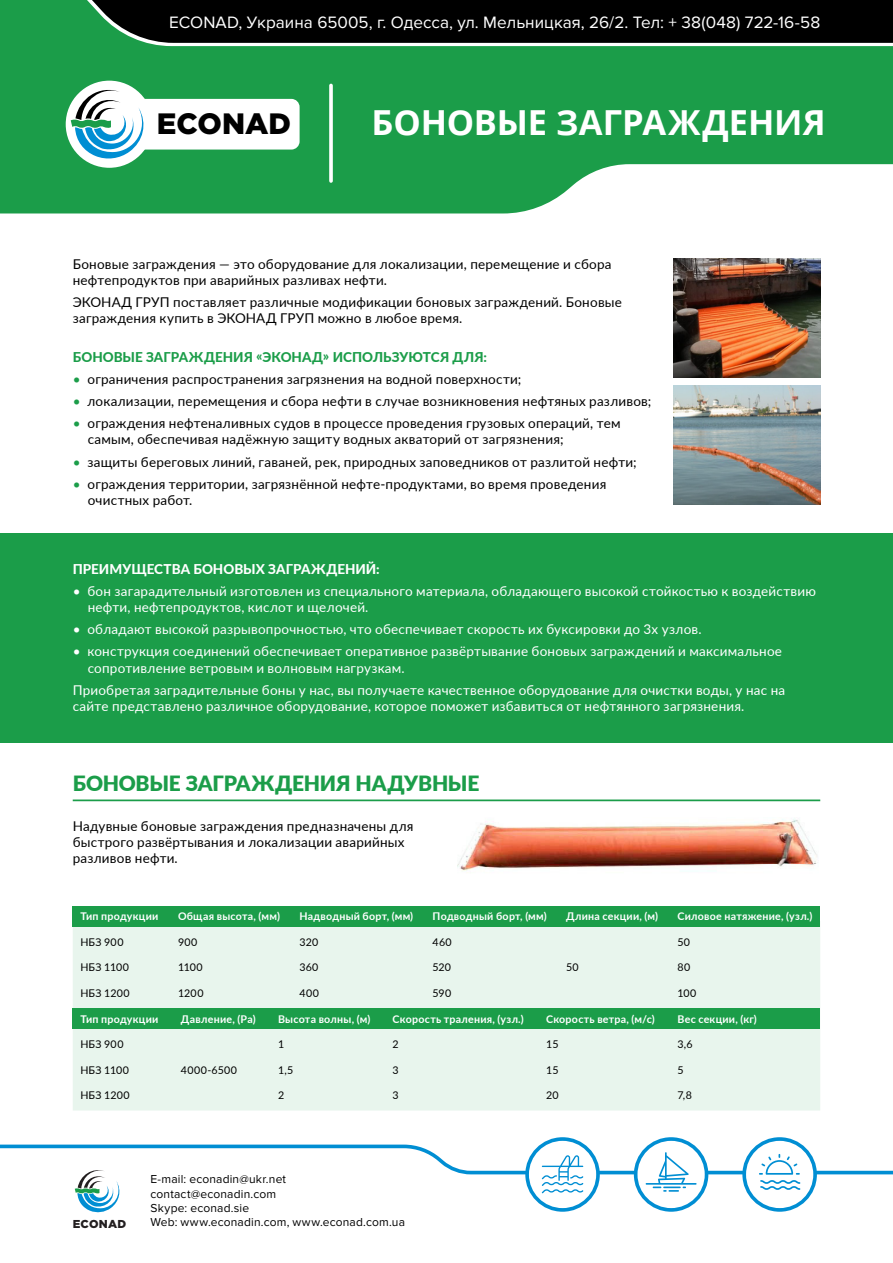
<style>
.page{position:relative;width:893px;height:1263px;background:#fff}
.page>*{position:absolute;margin:0;border:0;box-sizing:border-box;transform-origin:0 0}
.t1{font:700 34.5px "Open Sans";color:#fff}
.t2{font:900 29.4px "Gotham Pro";color:#000}
.t3{font:900 21px "Lato";letter-spacing:-.015em;color:#1b9d49}
.t4{font:17.1px "Proxima Nova";letter-spacing:.005em;color:#fff}
.t5{font:13.5px/16.2px "Lato";letter-spacing:.015em;color:#000}
.t6{font:13.5px/16.2px "Lato";letter-spacing:.015em;color:#fff}
.t7{font:800 13.5px "Lato";color:#1b9d49}
.t8{font:800 13.5px "Lato";color:#fff}
.t9{font:12px/14.4px "Proxima Nova";letter-spacing:.015em;color:#000}
.t10{font:900 11.55px "Gotham Pro";letter-spacing:.025em;color:#231f20}
.t11{font:700 10.65px "Lato";letter-spacing:.025em;color:#fff}
.t12{font:10.65px "Lato";letter-spacing:.02em;color:#000}
.t13{font:10.65px "Lato";letter-spacing:.045em;color:#000}
.s1{color:#1b9d49}
</style>
<div class="page">
<div style="left:0;top:533px;width:893px;height:209px;background:#1b9d49"></div>
<svg style="left:0;top:0;width:893px;height:213px;background:#2e894e"></svg>
<svg style="left:0;top:1144px;width:893px;height:46px"></svg>
<svg style="left:525px;top:1137px;width:75px;height:75px"></svg>
<svg style="left:634px;top:1137px;width:74px;height:75px"></svg>
<svg style="left:742px;top:1137px;width:75px;height:75px"></svg>
<svg style="left:329px;top:85px;width:4px;height:96px"></svg>
<img style="left:673px;top:385px;width:147px;height:119px">
<img style="left:673px;top:259px;width:147px;height:118px">
<div style="left:73px;top:921px;width:747px;height:189px;background:#e8f5ed"></div>
<div style="left:73px;top:906px;width:747px;height:21px;background:#1b9d49"></div>
<div style="left:73px;top:1008px;width:747px;height:21px;background:#1b9d49"></div>
<img style="left:457px;top:819px;width:360px;height:52px">
<hr style="left:73px;top:799px;width:747px;height:2px;background:#1b9d49">
<svg style="left:75px;top:1167px;width:48px;height:46px"></svg>
<div style="left:66px;top:81px;width:87px;height:87px;background:#fff;border-radius:50%"></div>
<svg style="left:71px;top:85px;width:229px;height:76px"></svg>
<p class="t4" style="left:169px;top:12px;width:653px">ECONAD, Украина 65005, г. Одесса, ул. Мельницкая, 26/2. Тел: + 38(048) 722-16-58</p>
<h2 class="t2" style="left:157px;top:107px;width:136px">ECONAD</h2>
<h1 class="t1" style="left:371px;top:99px;width:456px">БОНОВЫЕ ЗАГРАЖДЕНИЯ</h1>
<p class="t5" style="left:73px;top:255px;width:540px">Боновые заграждения — это оборудование для локализации, перемещение и сбора нефтепродуктов при аварийных разливах нефти.</p>
<p class="t5" style="left:73px;top:293px;width:551px">ЭКОНАД ГРУП поставляет различные модификации боновых заграждений. Боновые заграждения купить в ЭКОНАД ГРУП можно в любое время.</p>
<p class="t7" style="left:73px;top:347px;width:416px">БОНОВЫЕ ЗАГРАЖДЕНИЯ «ЭКОНАД» ИСПОЛЬЗУЮТСЯ ДЛЯ:</p>
<p class="t5" style="left:73px;top:370px;width:450px"><span class="s1">•</span> ограничения распространения загрязнения на водной поверхности;</p>
<p class="t5" style="left:73px;top:392px;width:580px"><span class="s1">•</span> локализации, перемещения и сбора нефти в случае возникновения нефтяных разливов;</p>
<p class="t5" style="left:88px;top:415px;width:534px;text-indent:-15px"><span class="s1">•</span> ограждения нефтеналивных судов в процессе проведения грузовых операций, тем самым, обеспечивая надёжную защиту водных акваторий от загрязнения;</p>
<p class="t5" style="left:73px;top:453px;width:566px"><span class="s1">•</span> защиты береговых линий, гаваней, рек, природных заповедников от разлитой нефти;</p>
<p class="t5" style="left:88px;top:475px;width:520px;text-indent:-15px"><span class="s1">•</span> ограждения территории, загрязнённой нефте-продуктами, во время проведения очистных работ.</p>
<p class="t8" style="left:73px;top:559px;width:309px">ПРЕИМУЩЕСТВА БОНОВЫХ ЗАГРАЖДЕНИЙ:</p>
<p class="t6" style="left:88px;top:582px;width:730px;text-indent:-15px">• бон загарадительный изготовлен из специального материала, обладающего высокой стойкостью к воздействию нефти, нефтепродуктов, кислот и щелочей.</p>
<p class="t6" style="left:73px;top:621px;width:630px">• обладают высокой разрывопрочностью, что обеспечивает скорость их буксировки до 3х узлов.</p>
<p class="t6" style="left:88px;top:643px;width:696px;text-indent:-15px">• конструкция соединений обеспечивает оперативное развёртывание боновых заграждений и максимальное сопротивление ветровым и волновым нагрузкам.</p>
<p class="t6" style="left:73px;top:681px;width:714px">Приобретая заградительные боны у нас, вы получаете качественное оборудование для очистки воды, у нас на сайте представлено различное оборудование, которое поможет избавиться от нефтянного загрязнения.</p>
<h3 class="t3" style="left:73px;top:767px;width:408px">БОНОВЫЕ ЗАГРАЖДЕНИЯ НАДУВНЫЕ</h3>
<p class="t5" style="left:73px;top:817px;width:342px">Надувные боновые заграждения предназначены для быстрого развёртывания и локализации аварийных разливов нефти.</p>
<p class="t11" style="left:80px;top:908px;width:80px">Тип продукции</p>
<p class="t12" style="left:80px;top:934px;width:45px">НБЗ 900</p>
<p class="t12" style="left:80px;top:960px;width:50px">НБЗ 1100</p>
<p class="t12" style="left:80px;top:985px;width:51px">НБЗ 1200</p>
<p class="t11" style="left:80px;top:1011px;width:80px">Тип продукции</p>
<p class="t12" style="left:80px;top:1037px;width:45px">НБЗ 900</p>
<p class="t12" style="left:80px;top:1062px;width:50px">НБЗ 1100</p>
<p class="t12" style="left:80px;top:1088px;width:51px">НБЗ 1200</p>
<p class="t11" style="left:178px;top:908px;width:103px">Общая высота, (мм)</p>
<p class="t12" style="left:178px;top:934px;width:21px">900</p>
<p class="t12" style="left:178px;top:960px;width:26px">1100</p>
<p class="t12" style="left:178px;top:985px;width:27px">1200</p>
<p class="t11" style="left:299px;top:908px;width:115px">Надводный борт, (мм)</p>
<p class="t12" style="left:299px;top:934px;width:20px">320</p>
<p class="t12" style="left:299px;top:960px;width:21px">360</p>
<p class="t12" style="left:299px;top:985px;width:21px">400</p>
<p class="t11" style="left:433px;top:908px;width:116px">Подводный борт, (мм)</p>
<p class="t12" style="left:433px;top:934px;width:21px">460</p>
<p class="t12" style="left:433px;top:960px;width:20px">520</p>
<p class="t12" style="left:433px;top:985px;width:20px">590</p>
<p class="t11" style="left:566px;top:908px;width:93px">Длина секции, (м)</p>
<p class="t12" style="left:566px;top:960px;width:14px">50</p>
<p class="t11" style="left:181px;top:1011px;width:76px">Давление, (Pa)</p>
<p class="t13" style="left:181px;top:1062px;width:58px">4000-6500</p>
<p class="t11" style="left:278px;top:1011px;width:94px">Высота волны, (м)</p>
<p class="t12" style="left:278px;top:1037px;width:8px">1</p>
<p class="t12" style="left:278px;top:1062px;width:17px">1,5</p>
<p class="t12" style="left:278px;top:1088px;width:8px">2</p>
<p class="t11" style="left:393px;top:1011px;width:133px">Скорость траления, (узл.)</p>
<p class="t12" style="left:393px;top:1037px;width:8px">2</p>
<p class="t12" style="left:393px;top:1062px;width:8px">3</p>
<p class="t12" style="left:393px;top:1088px;width:8px">3</p>
<p class="t11" style="left:546px;top:1011px;width:110px">Скорость ветра, (м/с)</p>
<p class="t12" style="left:546px;top:1037px;width:14px">15</p>
<p class="t12" style="left:546px;top:1062px;width:14px">15</p>
<p class="t12" style="left:546px;top:1088px;width:14px">20</p>
<p class="t11" style="left:677px;top:908px;width:136px">Силовое натяжение, (узл.)</p>
<p class="t12" style="left:677px;top:934px;width:14px">50</p>
<p class="t12" style="left:677px;top:960px;width:14px">80</p>
<p class="t12" style="left:677px;top:985px;width:20px">100</p>
<p class="t11" style="left:677px;top:1011px;width:81px">Вес секции, (кг)</p>
<p class="t12" style="left:677px;top:1037px;width:17px">3,6</p>
<p class="t12" style="left:677px;top:1062px;width:8px">5</p>
<p class="t12" style="left:677px;top:1088px;width:16px">7,8</p>
<p class="t9" style="left:150px;top:1172px;width:137px">E-mail: econadin@ukr.net contact@econadin.com<br>Skype: econad.sie</p>
<p class="t10" style="left:73px;top:1217px;width:55px">ECONAD</p>
<p class="t9" style="left:150px;top:1215px;width:256px">Web: www.econadin.com, www.econad.com.ua</p>
</div>
